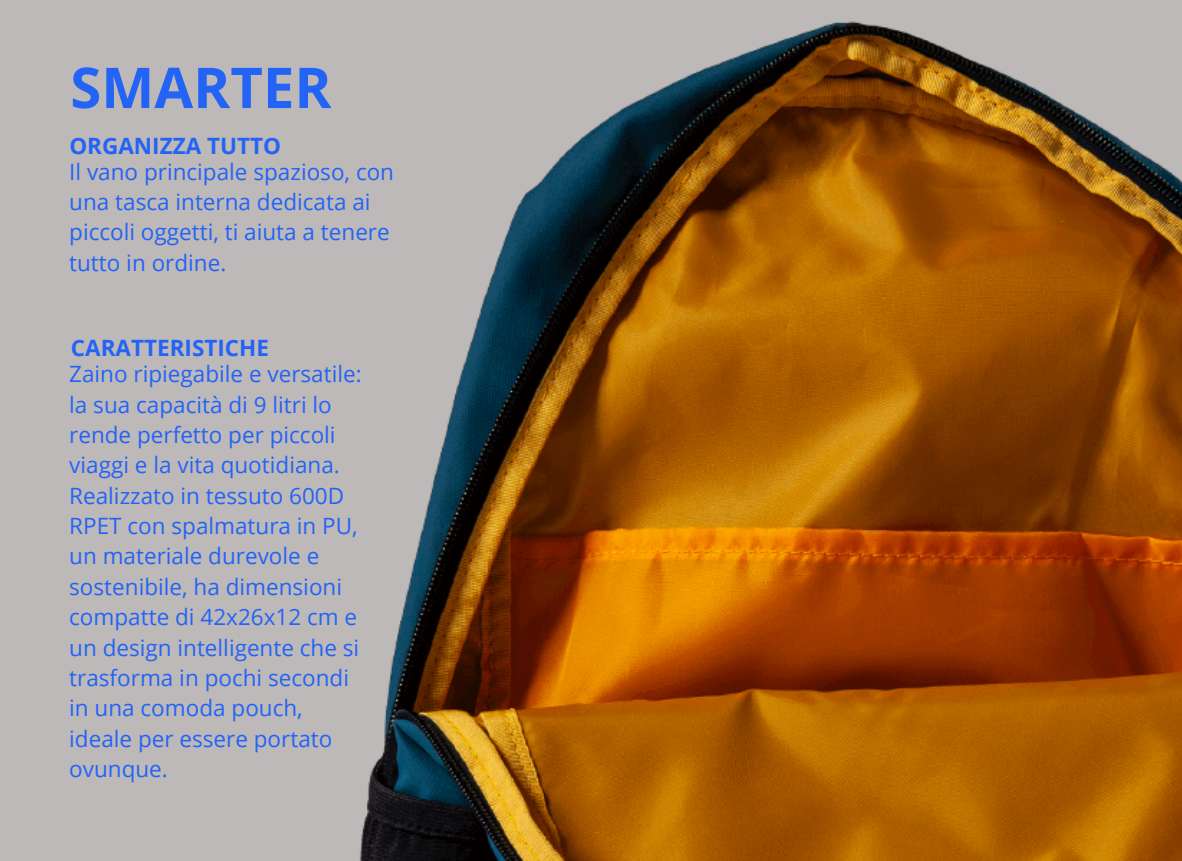
<style>
.page{position:relative;width:1182px;height:861px;background:#fff}
.page>*{position:absolute;margin:0;border:0;box-sizing:border-box;transform-origin:0 0}
.t1{font:700 56.25px "Open Sans";color:#2363f6}
.t2{font:22.5px/30.4px "Open Sans";color:#2363f6}
.t3{font:700 22.5px "Open Sans";color:#2363f6}
</style>
<div class="page">
<img style="left:271px;top:0;width:910px;height:861px">
<h1 class="t1" style="left:70px;top:48px;width:263px">SMARTER</h1>
<p class="t3" style="left:69px;top:130px;width:213px">ORGANIZZA TUTTO</p>
<h2 class="t2" style="left:69px;top:156px;width:326px">Il vano principale spazioso, con una tasca interna dedicata ai piccoli oggetti, ti aiuta a tenere tutto in ordine.</h2>
<h2 class="t3" style="left:71px;top:332px;width:200px">CARATTERISTICHE</h2>
<p class="t2" style="left:69px;top:358px;width:294px">Zaino ripiegabile e versatile: la sua capacità di 9 litri lo rende perfetto per piccoli viaggi e la vita quotidiana.<br>Realizzato in tessuto 600D<br>RPET con spalmatura in PU, un materiale durevole e sostenibile, ha dimensioni compatte di 42x26x12 cm e un design intelligente che si trasforma in pochi secondi in una comoda pouch, ideale per essere portato ovunque.</p>
</div>
